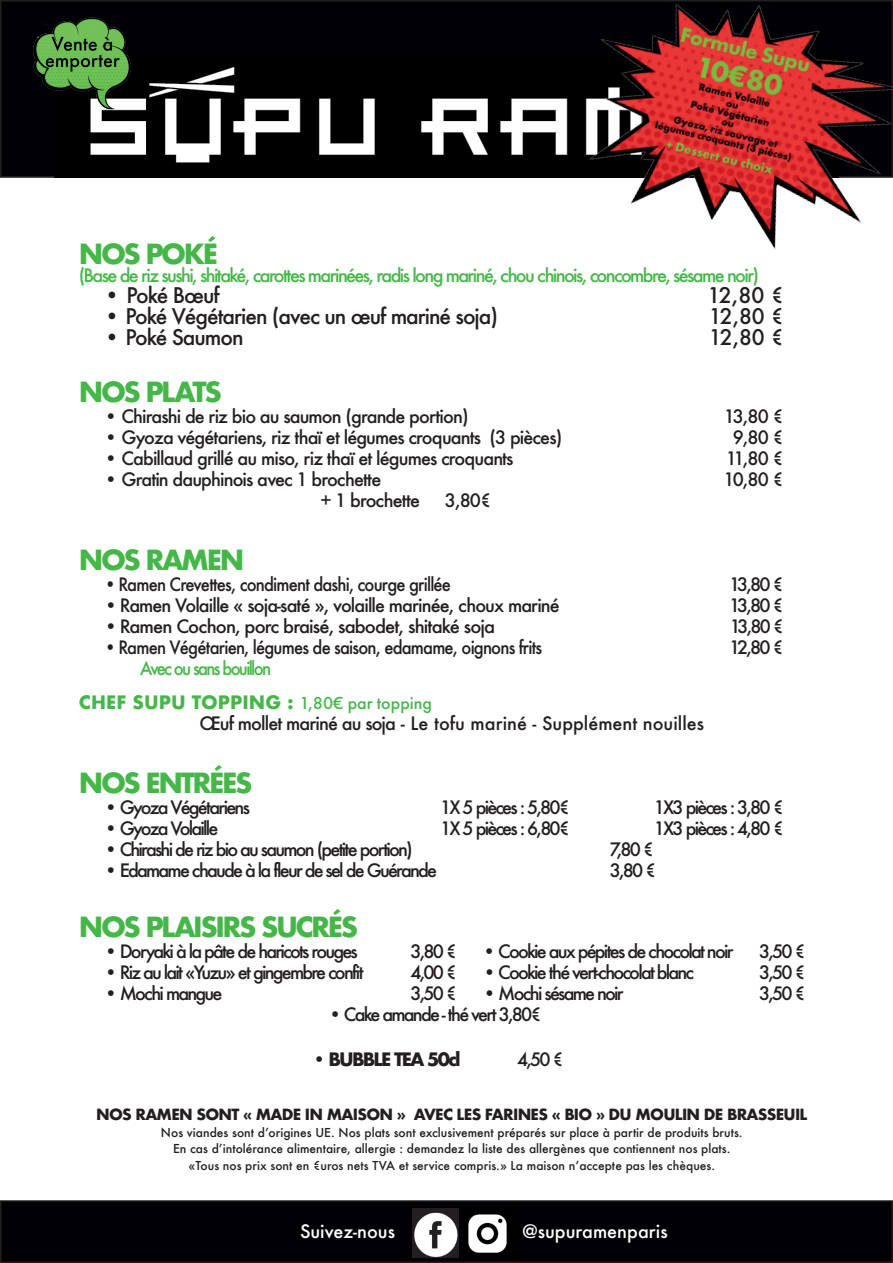
<style>
.page{position:relative;width:893px;height:1263px;background:#fff}
.page>*{position:absolute;margin:0;border:0;box-sizing:border-box;transform-origin:0 0}
.t1{font:700 27px "Futura";letter-spacing:-.09em;color:#45b749}
.t2{font:500 21px "Futura";letter-spacing:-.05em;color:#231f20}
.t3{font:500 18px "Futura";letter-spacing:-.05em;color:#231f20}
.t4{font:500 18px "Futura";letter-spacing:-.1em;color:#231f20}
.t5{font:500 18px "Futura";letter-spacing:-.05em;color:#231f20;scale:.92 1}
.t6{font:500 18px "Futura";letter-spacing:-.09em;color:#45b749}
.t7{font:500 18px "Futura";color:#231f20}
.t8{font:500 18px/34.5px "Futura";letter-spacing:-.09em;color:#45b749;scale:.92 1}
.t9{font:500 18px "Futura";color:#fff}
.t10{font:700 18px "Futura";letter-spacing:-.1em;color:#231f20}
.t11{font:700 15px "Futura";letter-spacing:-.05em;color:#231f20}
.t12{font:500 12px/16.5px "Futura";color:#231f20;text-align:center}
.s1{font-weight:700}
.s2{font-family:"Futura PT"}
</style>
<div class="page">
<div style="left:1px;top:1px;width:891px;height:176px;background:#000005"></div>
<div style="left:1px;top:1201px;width:891px;height:61px;background:#000005"></div>
<div style="left:0;top:1200px;width:893px;height:63px;border:2px solid #231f20"></div>
<img style="left:412px;top:1209px;width:47px;height:48px">
<img style="left:54px;top:67px;width:506px;height:111px">
<img style="left:468px;top:1214px;width:39px;height:39px">
<img style="left:33px;top:18px;width:106px;height:92px">
<img style="left:560px;top:0;width:333px;height:249px">
<h1 class="t1" style="left:79px;top:234px;width:141px">NOS POKÉ</h1>
<p class="t6" style="left:79px;top:262px;width:682px">(Base de riz sushi, shitaké, carottes marinées, radis long mariné, chou chinois, concombre, sésame noir)</p>
<p class="t2" style="left:104px;top:280px;width:117px">• Poké Bœuf</p>
<p class="t2" style="left:708px;top:280px;width:78px">12,80 €</p>
<p class="t2" style="left:104px;top:301px;width:395px">• Poké Végétarien (avec un œuf mariné soja)</p>
<p class="t2" style="left:709px;top:301px;width:76px">12,80 €</p>
<p class="t2" style="left:104px;top:322px;width:141px">• Poké Saumon</p>
<p class="t2" style="left:709px;top:322px;width:76px">12,80 €</p>
<h1 class="t1" style="left:79px;top:372px;width:145px">NOS PLATS</h1>
<p class="t3" style="left:104px;top:403px;width:366px">• Chirashi de riz bio au saumon (grande portion)</p>
<p class="t3" style="left:724px;top:403px;width:61px">13,80 €</p>
<p class="t3" style="left:104px;top:424px;width:460px">• Gyoza végétariens, riz thaï et légumes croquants (3 pièces)</p>
<p class="t3" style="left:733px;top:424px;width:53px">9,80 €</p>
<p class="t3" style="left:104px;top:445px;width:411px">• Cabillaud grillé au miso, riz thaï et légumes croquants</p>
<p class="t3" style="left:726px;top:445px;width:59px">11,80 €</p>
<p class="t3" style="left:104px;top:466px;width:279px">• Gratin dauphinois avec 1 brochette</p>
<p class="t3" style="left:724px;top:466px;width:62px">10,80 €</p>
<p class="t3" style="left:320px;top:487px;width:101px">+ 1 brochette</p>
<p class="t3" style="left:445px;top:487px;width:48px">3,80€</p>
<h1 class="t1" style="left:79px;top:540px;width:167px">NOS RAMEN</h1>
<p class="t5" style="left:104px;top:571px;width:379px">• Ramen Crevettes, condiment dashi, courge grillée</p>
<p class="t3" style="left:729px;top:571px;width:56px">13,80 €</p>
<p class="t3" style="left:104px;top:592px;width:457px">• Ramen Volaille « soja-saté », volaille marinée, choux mariné</p>
<p class="t3" style="left:729px;top:592px;width:56px">13,80 €</p>
<p class="t3" style="left:104px;top:613px;width:392px">• Ramen Cochon, porc braisé, sabodet, shitaké soja</p>
<p class="t3" style="left:730px;top:613px;width:56px">13,80 €</p>
<p class="t5" style="left:104px;top:634px;width:478px">• Ramen Végétarien, légumes de saison, edamame, oignons frits</p>
<p class="t3" style="left:729px;top:634px;width:56px">12,80 €</p>
<p class="t8" style="left:79px;top:650px;width:386px;text-indent:62px">Avec ou sans bouillon<br><span class="s1">CHEF SUPU TOPPING :</span> <span class="s2">1,80€ par topping</span></p>
<p class="t7" style="left:199px;top:711px;width:506px">Œuf mollet mariné au soja - Le tofu mariné - Supplément nouilles</p>
<h1 class="t1" style="left:79px;top:763px;width:175px">NOS ENTRÉES</h1>
<p class="t4" style="left:104px;top:795px;width:147px">• Gyoza Végétariens</p>
<p class="t4" style="left:440px;top:795px;width:131px">1X 5 pièces : 5,80€</p>
<p class="t4" style="left:654px;top:795px;width:131px">1X3 pièces : 3,80 €</p>
<p class="t4" style="left:104px;top:816px;width:116px">• Gyoza Volaille</p>
<p class="t4" style="left:440px;top:816px;width:131px">1X 5 pièces : 6,80€</p>
<p class="t4" style="left:654px;top:816px;width:131px">1X3 pièces : 4,80 €</p>
<p class="t4" style="left:104px;top:837px;width:310px">• Chirashi de riz bio au saumon (petite portion)</p>
<p class="t3" style="left:610px;top:837px;width:46px">7,80 €</p>
<p class="t4" style="left:104px;top:858px;width:334px">• Edamame chaude à la fleur de sel de Guérande</p>
<p class="t3" style="left:610px;top:858px;width:48px">3,80 €</p>
<h1 class="t1" style="left:79px;top:907px;width:281px">NOS PLAISIRS SUCRÉS</h1>
<p class="t4" style="left:104px;top:939px;width:255px">• Doryaki à la pâte de haricots rouges</p>
<p class="t3" style="left:410px;top:939px;width:48px">3,80 €</p>
<p class="t4" style="left:483px;top:939px;width:252px">• Cookie aux pépites de chocolat noir</p>
<p class="t3" style="left:759px;top:939px;width:48px">3,50 €</p>
<p class="t4" style="left:104px;top:960px;width:261px">• Riz au lait «Yuzu» et gingembre confit</p>
<p class="t3" style="left:410px;top:960px;width:48px">4,00 €</p>
<p class="t4" style="left:483px;top:960px;width:213px">• Cookie thé vert-chocolat blanc</p>
<p class="t3" style="left:759px;top:960px;width:48px">3,50 €</p>
<p class="t4" style="left:104px;top:981px;width:120px">• Mochi mangue</p>
<p class="t3" style="left:410px;top:981px;width:48px">3,50 €</p>
<p class="t4" style="left:483px;top:981px;width:142px">• Mochi sésame noir</p>
<p class="t3" style="left:759px;top:981px;width:48px">3,50 €</p>
<p class="t4" style="left:328px;top:1002px;width:215px">• Cake amande - thé vert 3,80€</p>
<p class="t10" style="left:313px;top:1046px;width:150px">• BUBBLE TEA 50cl</p>
<p class="t3" style="left:517px;top:1047px;width:48px">4,50 €</p>
<p class="t11" style="left:96px;top:1104px;width:713px">NOS RAMEN SONT « MADE IN MAISON » AVEC LES FARINES « BIO » DU MOULIN DE BRASSEUIL</p>
<p class="t12" style="left:161px;top:1124px;width:583px">Nos viandes sont d’origines UE. Nos plats sont exclusivement préparés sur place à partir de produits bruts.<br>En cas d’intolérance alimentaire, allergie : demandez la liste des allergènes que contiennent nos plats. «Tous nos prix sont en €uros nets TVA et service compris.» La maison n’accepte pas les chèques.</p>
<p class="t9" style="left:300px;top:1219px;width:96px">Suivez-nous</p>
<p class="t9" style="left:522px;top:1219px;width:147px">@supuramenparis</p>
</div>
